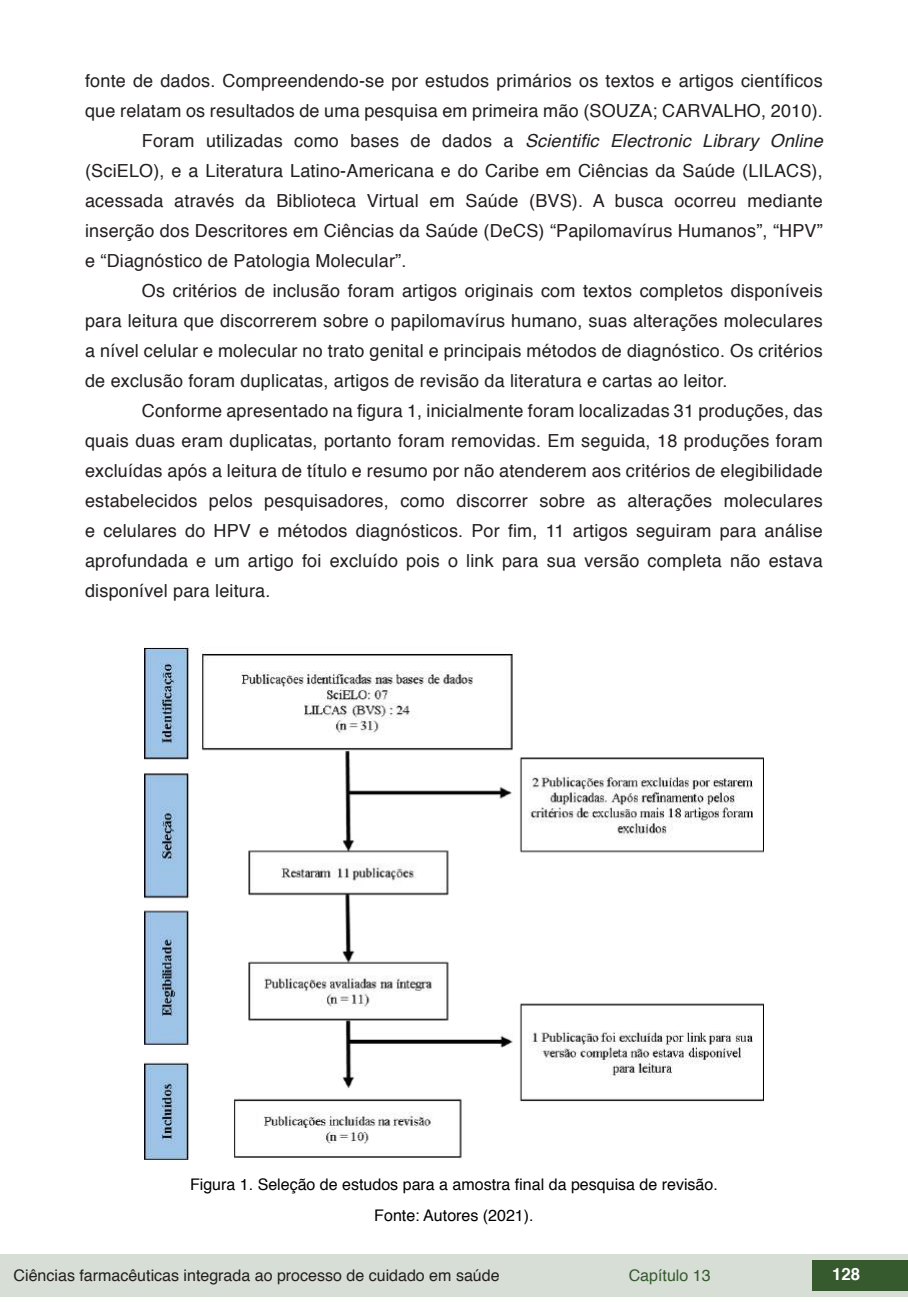
<style>
.page{position:relative;width:908px;height:1304px;background:#fff}
.page>*{position:absolute;margin:0;border:0;box-sizing:border-box;transform-origin:0 0}
.t1{font:18px "Helvetica";letter-spacing:.01em;color:#231f20}
.t2{font:italic 18px "Helvetica";letter-spacing:.01em;color:#231f20}
.t3{font:700 16.8px "Helvetica";color:#fff}
.t4{font:16px/30.6px "Helvetica";color:#000;text-align:center}
.t5{font:16px "Helvetica";color:#231f20}
.t6{font:16px "Helvetica";color:#36592e}
.s1{font-style:normal}
</style>
<div class="page">
<div style="left:0;top:1254px;width:906px;height:43px;background:#d7ded5"></div>
<div style="left:812px;top:1261px;width:95px;height:30px;background:#36592e"></div>
<img style="left:144px;top:647px;width:619px;height:512px">
<p class="t1" style="left:85px;top:67px;width:738px">fonte de dados. Compreendendo-se por estudos primários os textos e artigos científicos</p>
<p class="t1" style="left:85px;top:97px;width:738px">que relatam os resultados de uma pesquisa em primeira mão (SOUZA; CARVALHO, 2010).</p>
<p class="t2" style="left:142px;top:127px;width:682px"><span class="s1">Foram utilizadas como bases de dados a</span> Scientific Electronic Library Online</p>
<p class="t1" style="left:85px;top:157px;width:738px">(SciELO), e a Literatura Latino-Americana e do Caribe em Ciências da Saúde (LILACS),</p>
<p class="t1" style="left:85px;top:187px;width:738px">acessada através da Biblioteca Virtual em Saúde (BVS). A busca ocorreu mediante</p>
<p class="t1" style="left:85px;top:217px;width:738px">inserção dos Descritores em Ciências da Saúde (DeCS) “Papilomavírus Humanos”, “HPV”</p>
<p class="t1" style="left:85px;top:247px;width:322px">e “Diagnóstico de Patologia Molecular”.</p>
<p class="t1" style="left:142px;top:277px;width:682px">Os critérios de inclusão foram artigos originais com textos completos disponíveis</p>
<p class="t1" style="left:85px;top:307px;width:738px">para leitura que discorrerem sobre o papilomavírus humano, suas alterações moleculares</p>
<p class="t1" style="left:85px;top:337px;width:739px">a nível celular e molecular no trato genital e principais métodos de diagnóstico. Os critérios</p>
<p class="t1" style="left:85px;top:367px;width:643px">de exclusão foram duplicatas, artigos de revisão da literatura e cartas ao leitor.</p>
<p class="t1" style="left:142px;top:397px;width:682px">Conforme apresentado na figura 1, inicialmente foram localizadas 31 produções, das</p>
<p class="t1" style="left:85px;top:427px;width:738px">quais duas eram duplicatas, portanto foram removidas. Em seguida, 18 produções foram</p>
<p class="t1" style="left:85px;top:457px;width:738px">excluídas após a leitura de título e resumo por não atenderem aos critérios de elegibilidade</p>
<p class="t1" style="left:85px;top:487px;width:738px">estabelecidos pelos pesquisadores, como discorrer sobre as alterações moleculares</p>
<p class="t1" style="left:85px;top:517px;width:738px">e celulares do HPV e métodos diagnósticos. Por fim, 11 artigos seguiram para análise</p>
<p class="t1" style="left:85px;top:547px;width:738px">aprofundada e um artigo foi excluído pois o link para sua versão completa não estava</p>
<p class="t1" style="left:85px;top:577px;width:187px">disponível para leitura.</p>
<p class="t4" style="left:190px;top:1169px;width:529px">Figura 1. Seleção de estudos para a amostra final da pesquisa de revisão.<br>Fonte: Autores (2021).</p>
<p class="t5" style="left:14px;top:1263px;width:487px">Ciências farmacêuticas integrada ao processo de cuidado em saúde</p>
<p class="t6" style="left:628px;top:1263px;width:83px">Capítulo 13</p>
<p class="t3" style="left:831px;top:1261px;width:30px">128</p>
</div>
